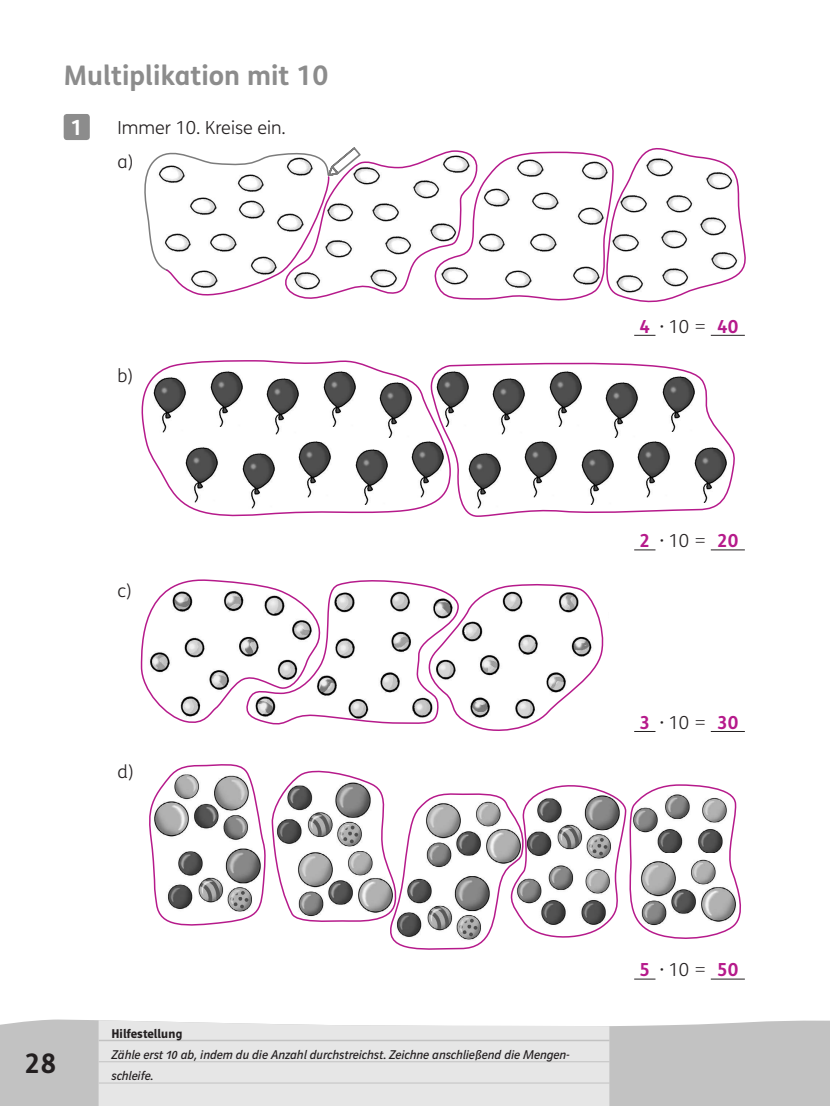
<style>
.page{position:relative;width:830px;height:1106px;background:#fff}
.page>*{position:absolute;margin:0;border:0;box-sizing:border-box;transform-origin:0 0}
.t1{font:700 27px "FS Klett GSV";color:#8c8c8c}
.t2{font:700 27px "FS Klett GSV";color:#231f20}
.t3{font:700 21px "FS Klett GSV";color:#fff}
.t4{font:300 18px/33.2px "FS Klett GSV";color:#231f20}
.t5{font:700 18px "FS Klett GSV";color:#b61a8b}
.t6{font:12.75px/21px "Polo GSV Buch Kursiv";color:#231f20}
.t7{font:12.75px "Polo GSV Hfett";letter-spacing:.005em;color:#231f20}
.s1{font-weight:700;color:#b61a8b}
</style>
<div class="page">
<div style="left:0;top:1019px;width:829px;height:87px;background:#c2c2c2"></div>
<svg style="left:99px;top:1020px;width:510px;height:86px;background:#e6e6e6"></svg>
<hr style="left:99px;top:1039px;width:510px;height:2px;background:#c2c2c2">
<hr style="left:99px;top:1061px;width:510px;height:1px;background:#c2c2c2">
<hr style="left:99px;top:1082px;width:510px;height:1px;background:#c2c2c2">
<div style="left:64px;top:114px;width:26px;height:26px;background:#8c8c8c;border-radius:3px"></div>
<svg style="left:634px;top:335px;width:21px;height:1px"></svg>
<hr style="left:710px;top:335px;width:34px;height:1px;background:#231f20">
<svg style="left:634px;top:549px;width:21px;height:1px"></svg>
<hr style="left:710px;top:549px;width:34px;height:1px;background:#231f20">
<svg style="left:634px;top:731px;width:21px;height:1px"></svg>
<hr style="left:710px;top:731px;width:34px;height:1px;background:#231f20">
<svg style="left:634px;top:978px;width:21px;height:1px"></svg>
<hr style="left:710px;top:978px;width:34px;height:1px;background:#231f20">
<svg style="left:829px;top:1020px;width:1px;height:86px"></svg>
<svg style="left:144px;top:147px;width:602px;height:156px"></svg>
<svg style="left:141px;top:360px;width:285px;height:157px"></svg>
<svg style="left:426px;top:362px;width:309px;height:155px"></svg>
<svg style="left:140px;top:579px;width:464px;height:152px"></svg>
<svg style="left:149px;top:764px;width:592px;height:186px"></svg>
<h1 class="t1" style="left:64px;top:55px;width:266px">Multiplikation mit 10</h1>
<h2 class="t3" style="left:70px;top:111px;width:14px">1</h2>
<h3 class="t4" style="left:117px;top:111px;width:170px">Immer 10. Kreise ein. a)</h3>
<h3 class="t4" style="left:117px;top:359px;width:17px">b)</h3>
<h3 class="t4" style="left:117px;top:573px;width:16px">c)</h3>
<h3 class="t4" style="left:117px;top:755px;width:18px">d)</h3>
<h3 class="t4" style="left:639px;top:309px;width:67px"><span class="s1">4</span> ×10 =</h3>
<h3 class="t5" style="left:716px;top:312px;width:23px">40</h3>
<h3 class="t4" style="left:639px;top:524px;width:67px"><span class="s1">2</span> ×10 =</h3>
<h3 class="t5" style="left:716px;top:527px;width:23px">20</h3>
<h3 class="t4" style="left:639px;top:705px;width:67px"><span class="s1">3</span> ×10 =</h3>
<h3 class="t5" style="left:716px;top:708px;width:23px">30</h3>
<h1 class="t2" style="left:24px;top:1042px;width:33px">28</h1>
<p class="t7" style="left:111px;top:1026px;width:72px">Hilfestellung</p>
<p class="t6" style="left:111px;top:1044px;width:459px">Zähle erst 10 ab, indem du die Anzahl durchstreichst. Zeichne anschließend die Mengen&shy;schleife.</p>
<h3 class="t4" style="left:639px;top:953px;width:67px"><span class="s1">5</span> ×10 =</h3>
<h3 class="t5" style="left:716px;top:956px;width:23px">50</h3>
</div>
